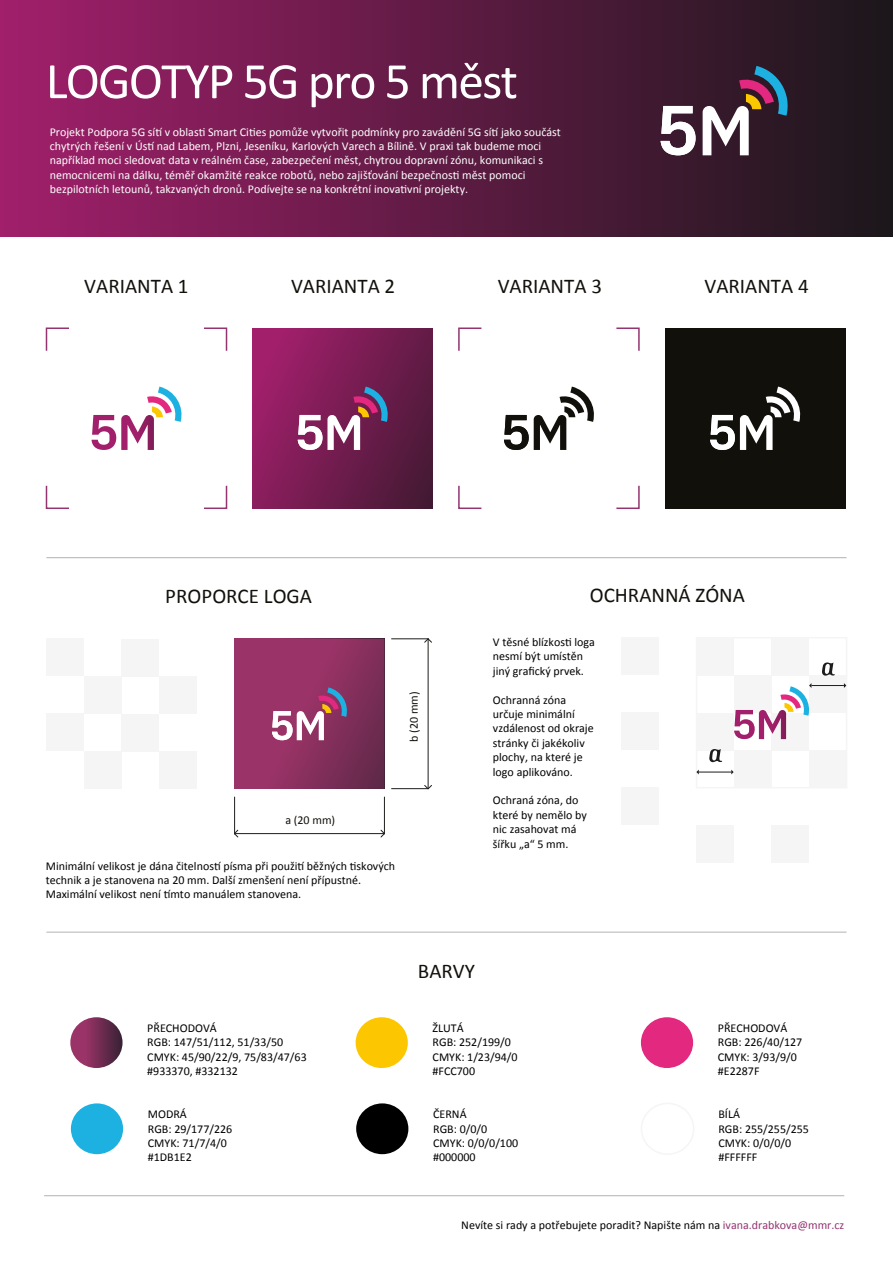
<style>
.page{position:relative;width:893px;height:1263px;background:#fff}
.page>*{position:absolute;margin:0;border:0;box-sizing:border-box;transform-origin:0 0}
.t1{font:51.6px "Calibri";letter-spacing:-.035em;color:#fff}
.t2{font:21px "Calibri";color:#12100b}
.t3{font:12px/14.4px "Calibri";color:#000}
.t4{font:12px/14.4px "Calibri";color:#fff}
.t5{font:12px "Calibri";color:#12100b}
.s1{color:#933370}
</style>
<div class="page">
<div style="left:0;top:0;width:893px;height:236px;background:linear-gradient(to right,#a11f6b,#1b171b)"></div>
<hr style="left:44px;top:1195px;width:800px;height:1px;background:#b2b2b2">
<svg style="left:661px;top:106px;width:34px;height:49px"></svg>
<svg style="left:703px;top:66px;width:89px;height:89px;background:#5c4b59"></svg>
<svg style="left:253px;top:328px;width:180px;height:180px;background:#771c51"></svg>
<svg style="left:298px;top:387px;width:93px;height:63px"></svg>
<div style="left:665px;top:328px;width:180px;height:180px;background:#12100b"></div>
<svg style="left:710px;top:387px;width:91px;height:63px"></svg>
<hr style="left:46px;top:557px;width:801px;height:1px;background:#b2b2b2">
<svg style="left:45px;top:327px;width:183px;height:182px"></svg>
<svg style="left:458px;top:327px;width:182px;height:182px"></svg>
<hr style="left:46px;top:932px;width:801px;height:1px;background:#b2b2b2">
<hr style="left:235px;top:833px;width:149px;height:1px;background:#1d1d1b">
<svg style="left:234px;top:829px;width:5px;height:9px"></svg>
<svg style="left:380px;top:829px;width:5px;height:9px"></svg>
<hr style="left:234px;top:797px;width:1px;height:37px;background:#1d1d1b">
<hr style="left:384px;top:797px;width:1px;height:37px;background:#1d1d1b">
<div style="left:46px;top:638px;width:38px;height:38px;background:#f5f5f5"></div>
<div style="left:84px;top:676px;width:37px;height:37px;background:#f5f5f5"></div>
<div style="left:121px;top:639px;width:38px;height:37px;background:#f5f5f5"></div>
<div style="left:159px;top:676px;width:37px;height:37px;background:#f5f5f5"></div>
<div style="left:46px;top:713px;width:38px;height:38px;background:#f5f5f5"></div>
<div style="left:84px;top:751px;width:37px;height:37px;background:#f5f5f5"></div>
<div style="left:121px;top:714px;width:38px;height:37px;background:#f5f5f5"></div>
<div style="left:159px;top:751px;width:37px;height:37px;background:#f5f5f5"></div>
<svg style="left:234px;top:639px;width:150px;height:150px;background:#913967"></svg>
<hr style="left:428px;top:639px;width:1px;height:149px;background:#1d1d1b">
<svg style="left:424px;top:784px;width:8px;height:6px"></svg>
<svg style="left:424px;top:638px;width:8px;height:5px"></svg>
<hr style="left:392px;top:788px;width:36px;height:1px;background:#1d1d1b">
<hr style="left:392px;top:638px;width:36px;height:1px;background:#1d1d1b">
<div style="left:697px;top:638px;width:37px;height:37px;background:#f5f5f5"></div>
<div style="left:734px;top:675px;width:38px;height:38px;background:#f5f5f5"></div>
<div style="left:772px;top:638px;width:37px;height:38px;background:#f5f5f5"></div>
<div style="left:809px;top:675px;width:38px;height:38px;background:#f5f5f5"></div>
<div style="left:697px;top:713px;width:37px;height:37px;background:#f5f5f5"></div>
<div style="left:734px;top:750px;width:38px;height:38px;background:#f5f5f5"></div>
<div style="left:772px;top:713px;width:37px;height:38px;background:#f5f5f5"></div>
<div style="left:809px;top:750px;width:38px;height:38px;background:#f5f5f5"></div>
<div style="left:696px;top:825px;width:38px;height:38px;background:#f5f5f5"></div>
<div style="left:772px;top:825px;width:37px;height:38px;background:#f5f5f5"></div>
<div style="left:622px;top:788px;width:37px;height:37px;background:#f5f5f5"></div>
<div style="left:622px;top:713px;width:37px;height:37px;background:#f5f5f5"></div>
<div style="left:622px;top:638px;width:37px;height:37px;background:#f5f5f5"></div>
<hr style="left:699px;top:772px;width:32px;height:1px;background:#1d1d1b">
<svg style="left:709px;top:749px;width:13px;height:13px"></svg>
<hr style="left:811px;top:685px;width:33px;height:1px;background:#1d1d1b">
<svg style="left:734px;top:683px;width:78px;height:56px"></svg>
<svg style="left:822px;top:662px;width:13px;height:14px"></svg>
<svg style="left:70px;top:1017px;width:53px;height:51px"></svg>
<div style="left:356px;top:1017px;width:52px;height:51px;background:#fcc700;border-radius:50%"></div>
<div style="left:641px;top:1017px;width:52px;height:51px;background:#e2287f;border-radius:50%"></div>
<div style="left:71px;top:1103px;width:52px;height:51px;background:#1db1e2;border-radius:50%"></div>
<div style="left:356px;top:1103px;width:52px;height:51px;background:#000;border-radius:50%"></div>
<div style="left:641px;top:1103px;width:53px;height:52px;border:2px solid #f5f5f5;border-radius:50%"></div>
<h1 class="t1" style="left:46px;top:49px;width:474px">LOGOTYP 5G pro 5 měst</h1>
<p class="t4" style="left:50px;top:124px;width:513px">Projekt Podpora 5G sítí v oblasti Smart Cities pomůže vytvořit podmínky pro zavádění 5G sítí jako součást chytrých řešení v Ústí nad Labem, Plzni, Jeseníku, Karlových Varech a Bílině. V praxi tak budeme moci například moci sledovat data v reálném čase, zabezpečení měst, chytrou dopravní zónu, komunikaci s nemocnicemi na dálku, téměř okamžité reakce robotů, nebo zajišťování bezpečnosti měst pomoci bezpilotních letounů, takzvaných dronů. Podívejte se na konkrétní inovativní projekty.</p>
<h2 class="t2" style="left:84px;top:273px;width:106px">VARIANTA 1</h2>
<h2 class="t2" style="left:291px;top:273px;width:106px">VARIANTA 2</h2>
<h2 class="t2" style="left:498px;top:273px;width:106px">VARIANTA 3</h2>
<h2 class="t2" style="left:704px;top:273px;width:106px">VARIANTA 4</h2>
<h2 class="t2" style="left:165px;top:583px;width:148px">PROPORCE LOGA</h2>
<p class="t5" style="left:406px;top:742px;width:52px;rotate:-90deg">b (20 mm)</p>
<p class="t5" style="left:285px;top:812px;width:51px">a (20 mm)</p>
<p class="t3" style="left:46px;top:858px;width:351px">Minimální velikost je dána čitelností písma při použití běžných tiskových technik a je stanovena na 20 mm. Další zmenšení není přípustné.<br>Maximální velikost není tímto manuálem stanovena.</p>
<h2 class="t2" style="left:590px;top:582px;width:157px">OCHRANNÁ ZÓNA</h2>
<p class="t3" style="left:493px;top:634px;width:104px">V těsné blízkosti loga nesmí být umístěn jiný grafický prvek.</p>
<p class="t3" style="left:493px;top:692px;width:102px">Ochranná zóna určuje minimální vzdálenost od okraje stránky či jakékoliv plochy, na které je logo aplikováno.</p>
<p class="t3" style="left:493px;top:792px;width:96px">Ochraná zóna, do které by nemělo by nic zasahovat má šířku „a“ 5 mm.</p>
<h2 class="t2" style="left:418px;top:958px;width:59px">BARVY</h2>
<p class="t3" style="left:147px;top:1020px;width:161px">PŘECHODOVÁ<br>RGB: 147/51/112, 51/33/50<br>CMYK: 45/90/22/9, 75/83/47/63 #933370, #332132</p>
<p class="t3" style="left:433px;top:1020px;width:87px">ŽLUTÁ<br>RGB: 252/199/0<br>CMYK: 1/23/94/0 #FCC700</p>
<p class="t3" style="left:718px;top:1020px;width:86px">PŘECHODOVÁ<br>RGB: 226/40/127<br>CMYK: 3/93/9/0 #E2287F</p>
<p class="t3" style="left:148px;top:1106px;width:86px">MODRÁ<br>RGB: 29/177/226<br>CMYK: 71/7/4/0 #1DB1E2</p>
<p class="t3" style="left:433px;top:1106px;width:87px">ČERNÁ<br>RGB: 0/0/0<br>CMYK: 0/0/0/100 #000000</p>
<p class="t3" style="left:718px;top:1106px;width:92px">BÍLÁ<br>RGB: 255/255/255<br>CMYK: 0/0/0/0 #FFFFFF</p>
<p class="t3" style="left:461px;top:1217px;width:384px">Nevíte si rady a potřebujete poradit? Napište nám na <span class="s1">ivana.drabkova@mmr.cz</span></p>
</div>
